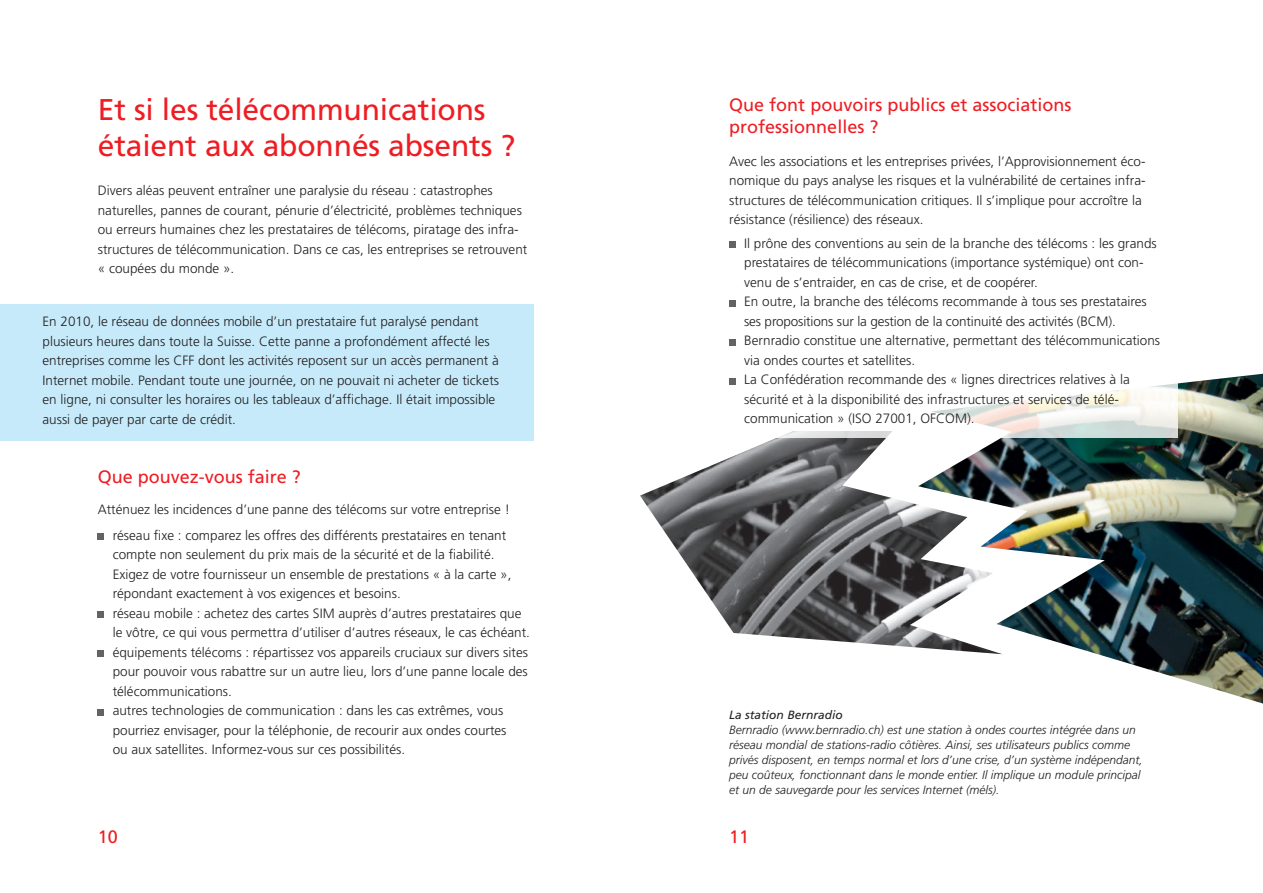
<style>
.page{position:relative;width:1263px;height:893px;background:#fff}
.page>*{position:absolute;margin:0;border:0;box-sizing:border-box;transform-origin:0 0}
.t1{font:30px/36px "Frutiger";letter-spacing:-.005em;color:#ee1d23}
.t2{font:18px "Frutiger";color:#ee1d23}
.t3{font:300 13.5px/19.5px "Frutiger";color:#231f20}
.t4{font:italic 300 12px/15px "Frutiger";color:#231f20}
.t5{font:italic 12px "Frutiger";color:#231f20}
</style>
<div class="page">
<img style="left:1000px;top:374px;width:263px;height:330px">
<img style="left:640px;top:438px;width:362px;height:216px">
<div style="left:98px;top:533px;width:6px;height:7px;background:#636366"></div>
<div style="left:98px;top:611px;width:6px;height:7px;background:#636366"></div>
<div style="left:98px;top:650px;width:6px;height:7px;background:#636366"></div>
<svg style="left:98px;top:709px;width:6px;height:6px"></svg>
<div style="left:0;top:304px;width:534px;height:137px;background:#c6eafa"></div>
<div style="left:716px;top:210px;width:462px;height:228px;background:#fff"></div>
<div style="left:729px;top:242px;width:7px;height:6px;background:#636366"></div>
<div style="left:729px;top:300px;width:7px;height:6px;background:#636366"></div>
<div style="left:729px;top:339px;width:7px;height:6px;background:#636366"></div>
<div style="left:729px;top:378px;width:7px;height:6px;background:#636366"></div>
<p class="t1" style="left:98px;top:92px;width:419px">Et si les télécommunications étaient aux abonnés absents ?</p>
<p class="t3" style="left:98px;top:181px;width:397px">Divers aléas peuvent entraîner une paralysie du réseau : catastrophes</p>
<p class="t3" style="left:98px;top:201px;width:431px">naturelles, pannes de courant, pénurie d’électricité, problèmes techniques ou erreurs humaines chez les prestataires de télécoms, piratage des infra&shy;structures de télécommunication. Dans ce cas, les entreprises se retrouvent</p>
<p class="t3" style="left:98px;top:259px;width:138px">« coupées du monde ».</p>
<p class="t3" style="left:43px;top:312px;width:438px">En 2010, le réseau de données mobile d’un prestataire fut paralysé pendant</p>
<p class="t3" style="left:43px;top:331px;width:458px">plusieurs heures dans toute la Suisse. Cette panne a profondément affecté les entreprises comme les CFF dont les activités reposent sur un accès permanent à<br>Internet mobile. Pendant toute une journée, on ne pouvait ni acheter de tickets</p>
<p class="t3" style="left:43px;top:390px;width:454px">en ligne, ni consulter les horaires ou les tableaux d’affichage. Il était impossible aussi de payer par carte de crédit.</p>
<p class="t2" style="left:98px;top:466px;width:205px">Que pouvez-vous faire ?</p>
<p class="t3" style="left:98px;top:500px;width:414px">Atténuez les incidences d’une panne des télécoms sur votre entreprise !</p>
<p class="t3" style="left:113px;top:526px;width:395px">réseau fixe : comparez les offres des différents prestataires en tenant</p>
<p class="t3" style="left:113px;top:545px;width:383px">compte non seulement du prix mais de la sécurité et de la fiabilité.</p>
<p class="t3" style="left:113px;top:565px;width:400px">Exigez de votre fournisseur un ensemble de prestations « à la carte »,</p>
<p class="t3" style="left:113px;top:584px;width:290px">répondant exactement à vos exigences et besoins.</p>
<p class="t3" style="left:113px;top:604px;width:410px">réseau mobile : achetez des cartes SIM auprès d’autres prestataires que</p>
<p class="t3" style="left:113px;top:623px;width:419px">le vôtre, ce qui vous permettra d’utiliser d’autres réseaux, le cas échéant.</p>
<p class="t3" style="left:113px;top:643px;width:417px">équipements télécoms : répartissez vos appareils cruciaux sur divers sites</p>
<p class="t3" style="left:113px;top:662px;width:417px">pour pouvoir vous rabattre sur un autre lieu, lors d’une panne locale des</p>
<p class="t3" style="left:113px;top:682px;width:121px">télécommunications.</p>
<p class="t3" style="left:113px;top:701px;width:392px">autres technologies de communication : dans les cas extrêmes, vous</p>
<p class="t3" style="left:113px;top:721px;width:395px">pourriez envisager, pour la téléphonie, de recourir aux ondes courtes</p>
<p class="t3" style="left:113px;top:740px;width:294px">ou aux satellites. Informez-vous sur ces possibilités.</p>
<p class="t2" style="left:729px;top:94px;width:344px">Que font pouvoirs publics et associations</p>
<p class="t2" style="left:729px;top:116px;width:151px">professionnelles ?</p>
<p class="t3" style="left:729px;top:152px;width:418px">Avec les associations et les entreprises privées, l’Approvisionnement éco-</p>
<p class="t3" style="left:729px;top:171px;width:418px">nomique du pays analyse les risques et la vulnérabilité de certaines infra&shy;structures de télécommunication critiques. Il s’implique pour accroître la résistance (résilience) des réseaux.</p>
<p class="t3" style="left:744px;top:234px;width:414px">Il prône des conventions au sein de la branche des télécoms : les grands</p>
<p class="t3" style="left:744px;top:253px;width:401px">prestataires de télécommunications (importance systémique) ont con-</p>
<p class="t3" style="left:744px;top:273px;width:295px">venu de s’entraider, en cas de crise, et de coopérer.</p>
<p class="t3" style="left:744px;top:292px;width:404px">En outre, la branche des télécoms recommande à tous ses prestataires</p>
<p class="t3" style="left:744px;top:312px;width:373px">ses propositions sur la gestion de la continuité des activités (BCM).</p>
<p class="t3" style="left:744px;top:331px;width:418px">Bernradio constitue une alternative, permettant des télécommunications</p>
<p class="t3" style="left:744px;top:351px;width:173px">via ondes courtes et satellites.</p>
<p class="t3" style="left:744px;top:370px;width:387px">La Confédération recommande des « lignes directrices relatives à la</p>
<p class="t3" style="left:744px;top:390px;width:376px">sécurité et à la disponibilité des infrastructures et services de télé-</p>
<p class="t3" style="left:744px;top:409px;width:232px">communication » (ISO 27001, OFCOM).</p>
<p class="t5" style="left:729px;top:708px;width:115px">La station Bernradio</p>
<p class="t4" style="left:729px;top:723px;width:408px">Bernradio (www.bernradio.ch) est une station à ondes courtes intégrée dans un réseau mondial de stations-radio côtières. Ainsi, ses utilisateurs publics comme</p>
<p class="t4" style="left:729px;top:753px;width:415px">privés disposent, en temps normal et lors d’une crise, d’un système indépendant, peu coûteux, fonctionnant dans le monde entier. Il implique un module principal</p>
<p class="t4" style="left:729px;top:783px;width:272px">et un de sauvegarde pour les services Internet (méls).</p>
<p class="t2" style="left:98px;top:826px;width:22px">10</p>
<p class="t2" style="left:729px;top:826px;width:22px">11</p>
</div>
